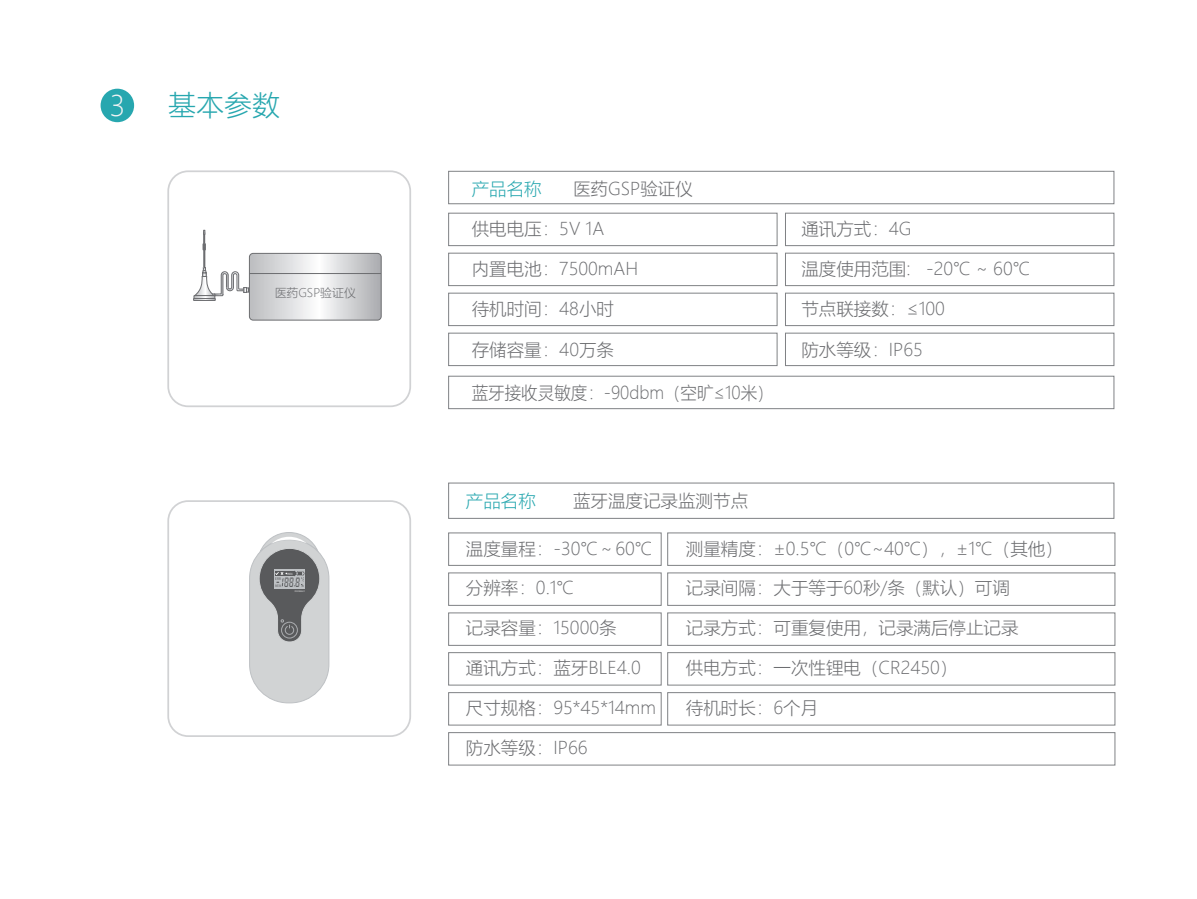
<style>
.page{position:relative;width:1197px;height:899px;background:#fff}
.page>*{position:absolute;margin:0;border:0;box-sizing:border-box;transform-origin:0 0}
.t1{font:300 28px "Microsoft Ya Hei";color:#27a7af}
.t2{font:300 28px "Microsoft Ya Hei";color:#f2f3f4}
.t3{font:300 17.5px "Microsoft Ya Hei";color:#6c6d70}
.t4{font:300 17.5px "Microsoft Ya Hei";color:#6c6d70;scale:.94 1}
.t5{font:300 17.5px "Microsoft Ya Hei";color:#27a7af}
.t6{font:300 11.9px "Microsoft Ya Hei";color:#6c6d70}
</style>
<div class="page">
<div style="left:101px;top:89px;width:33px;height:33px;background:#27a7af;border-radius:50%"></div>
<svg style="left:193px;top:230px;width:188px;height:90px"></svg>
<div style="left:249px;top:253px;width:132px;height:68px;border:1px solid #6c6d70;border-radius:4px"></div>
<svg style="left:249px;top:274px;width:132px;height:1px"></svg>
<hr style="left:249px;top:273px;width:132px;height:1px;background:#6c6d70">
<div style="left:448px;top:532px;width:213px;height:34px;background:#fff;border:1px solid #808285"></div>
<div style="left:448px;top:572px;width:213px;height:34px;background:#fff;border:1px solid #808285"></div>
<div style="left:448px;top:612px;width:213px;height:34px;background:#fff;border:1px solid #808285"></div>
<div style="left:448px;top:652px;width:213px;height:33px;background:#fff;border:1px solid #808285"></div>
<div style="left:448px;top:692px;width:213px;height:33px;background:#fff;border:1px solid #808285"></div>
<div style="left:448px;top:732px;width:667px;height:33px;background:#fff;border:1px solid #808285"></div>
<div style="left:667px;top:532px;width:448px;height:34px;background:#fff;border:1px solid #808285"></div>
<div style="left:667px;top:572px;width:448px;height:34px;background:#fff;border:1px solid #808285"></div>
<div style="left:667px;top:612px;width:448px;height:34px;background:#fff;border:1px solid #808285"></div>
<div style="left:667px;top:652px;width:448px;height:33px;background:#fff;border:1px solid #808285"></div>
<div style="left:667px;top:692px;width:448px;height:33px;background:#fff;border:1px solid #808285"></div>
<div style="left:167px;top:500px;width:244px;height:237px;border:2px solid #d1d2d4;border-radius:20px"></div>
<div style="left:167px;top:170px;width:244px;height:237px;border:2px solid #d1d2d4;border-radius:20px"></div>
<div style="left:249px;top:540px;width:80px;height:163px;background:#d1d3d4;border-radius:39px"></div>
<div style="left:249px;top:539px;width:80px;height:164px;border:1px solid #bec1c4;border-radius:39px"></div>
<svg style="left:258px;top:532px;width:63px;height:110px"></svg>
<div style="left:448px;top:213px;width:329px;height:33px;border:1px solid #808285"></div>
<div style="left:448px;top:253px;width:329px;height:33px;border:1px solid #808285"></div>
<div style="left:448px;top:293px;width:329px;height:33px;border:1px solid #808285"></div>
<div style="left:785px;top:213px;width:329px;height:33px;border:1px solid #808285"></div>
<div style="left:448px;top:171px;width:666px;height:33px;border:1px solid #808285"></div>
<div style="left:785px;top:253px;width:329px;height:33px;border:1px solid #808285"></div>
<div style="left:785px;top:293px;width:329px;height:33px;border:1px solid #808285"></div>
<div style="left:448px;top:333px;width:329px;height:33px;border:1px solid #808285"></div>
<div style="left:785px;top:333px;width:329px;height:33px;border:1px solid #808285"></div>
<div style="left:448px;top:376px;width:666px;height:33px;border:1px solid #808285"></div>
<div style="left:448px;top:483px;width:666px;height:36px;border:1px solid #808285"></div>
<h1 class="t2" style="left:110px;top:87px;width:17px">3</h1>
<h1 class="t1" style="left:168px;top:86px;width:113px">基本参数</h1>
<p class="t6" style="left:275px;top:285px;width:83px">医药GSP验证仪</p>
<p class="t5" style="left:472px;top:177px;width:71px">产品名称</p>
<p class="t3" style="left:573px;top:177px;width:121px">医药GSP验证仪</p>
<p class="t3" style="left:472px;top:217px;width:134px">供电电压：5V 1A</p>
<p class="t3" style="left:472px;top:257px;width:168px">内置电池：7500mAH</p>
<p class="t3" style="left:472px;top:297px;width:144px">待机时间：48小时</p>
<p class="t3" style="left:472px;top:338px;width:144px">存储容量：40万条</p>
<p class="t4" style="left:472px;top:381px;width:323px">蓝牙接收灵敏度：-90dbm（空旷≤10米）</p>
<p class="t3" style="left:801px;top:217px;width:112px">通讯方式：4G</p>
<p class="t3" style="left:801px;top:257px;width:230px">温度使用范围: -20℃ ~ 60℃</p>
<p class="t3" style="left:801px;top:297px;width:145px">节点联接数：≤100</p>
<p class="t3" style="left:801px;top:338px;width:123px">防水等级：IP65</p>
<p class="t5" style="left:466px;top:489px;width:71px">产品名称</p>
<p class="t3" style="left:573px;top:489px;width:176px">蓝牙温度记录监测节点</p>
<p class="t3" style="left:466px;top:537px;width:188px">温度量程：-30℃～60℃</p>
<p class="t3" style="left:686px;top:537px;width:378px">测量精度：±0.5℃（0℃~40℃），±1℃（其他）</p>
<p class="t3" style="left:466px;top:576px;width:110px">分辨率：0.1℃</p>
<p class="t3" style="left:686px;top:576px;width:325px">记录间隔：大于等于60秒/条（默认）可调</p>
<p class="t3" style="left:466px;top:616px;width:152px">记录容量：15000条</p>
<p class="t3" style="left:686px;top:616px;width:334px">记录方式：可重复使用，记录满后停止记录</p>
<p class="t3" style="left:466px;top:656px;width:176px">通讯方式：蓝牙BLE4.0</p>
<p class="t3" style="left:686px;top:656px;width:273px">供电方式：一次性锂电（CR2450）</p>
<p class="t3" style="left:466px;top:696px;width:191px">尺寸规格：95*45*14mm</p>
<p class="t3" style="left:466px;top:736px;width:123px">防水等级：IP66</p>
<p class="t3" style="left:686px;top:696px;width:134px">待机时长：6个月</p>
</div>
